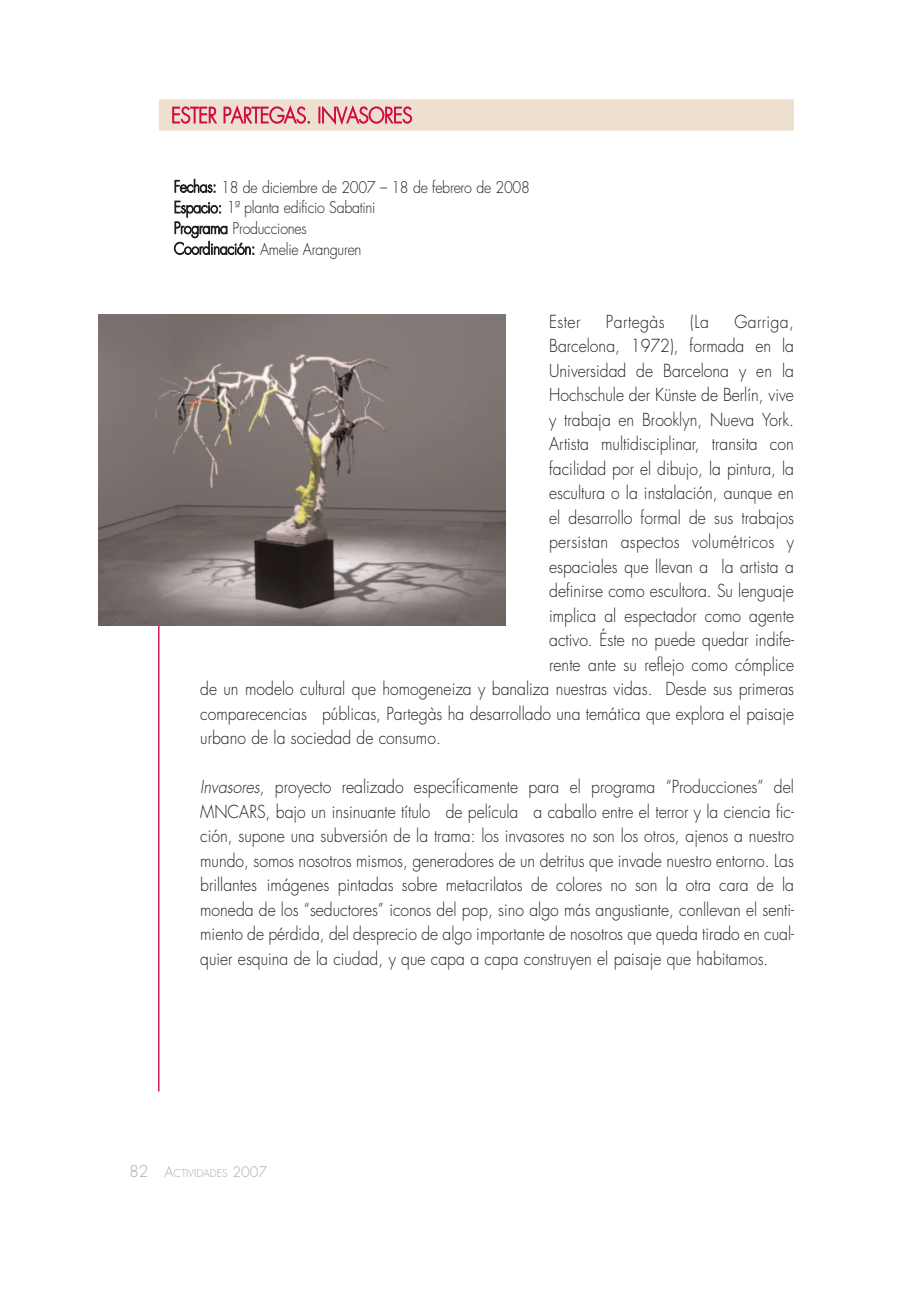
<style>
.page{position:relative;width:918px;height:1290px;background:#fff}
.page>*{position:absolute;margin:0;border:0;box-sizing:border-box;transform-origin:0 0}
.t1{font:300 21px "Futura";letter-spacing:-.02em;color:#d20d44;scale:.9 1}
.t2{font:300 17.5px/24.5px "Futura";color:#231f20;text-align:justify;scale:.9 1}
.t3{font:300 17.5px "Futura";letter-spacing:.02em;color:#231f20;scale:.9 1}
.t4{font:300 17.5px "Futura";letter-spacing:.025em;color:#231f20;scale:.9 1}
.t5{font:300 15.75px/20.7px "Futura";letter-spacing:-.02em;color:#231f20;scale:.9 1}
.t6{font:300 10.5px "Futura";color:#a8a9ad}
.s1{font-style:italic}
.s2{font-size:15.75px}
.s3{font-size:14px}
</style>
<div class="page">
<hr style="left:158px;top:453px;width:1px;height:638px;background:#d20d44">
<div style="left:159px;top:99px;width:635px;height:32px;background:#eee0cf"></div>
<img style="left:98px;top:314px;width:408px;height:312px">
<p class="t1" style="left:171px;top:106px;width:269px">ESTER PARTEGAS. INVASORES</p>
<p class="t5" style="left:174px;top:178px;width:397px">Fechas: 18 de diciembre de 2007 – 18 de febrero de 2008<br>Espacio: 1ª planta edificio Sabatini<br>Programa Producciones<br>Coordinación: Amelie Aranguren</p>
<p class="t2" style="left:549px;top:310px;width:36px">Ester</p>
<p class="t4" style="left:606px;top:313px;width:67px">Partegàs</p>
<p class="t2" style="left:690px;top:310px;width:22px">(La</p>
<p class="t4" style="left:734px;top:313px;width:68px">Garriga,</p>
<p class="t2" style="left:549px;top:335px;width:273px">Barcelona, 1972), formada en la</p>
<p class="t2" style="left:549px;top:359px;width:273px">Universidad de Barcelona y en la</p>
<p class="t2" style="left:549px;top:384px;width:273px">Hochschule der Künste de Berlín, vive</p>
<p class="t2" style="left:549px;top:408px;width:273px">y trabaja en Brooklyn, Nueva York.</p>
<p class="t2" style="left:549px;top:433px;width:273px">Artista multidisciplinar, transita con</p>
<p class="t2" style="left:549px;top:457px;width:273px">facilidad por el dibujo, la pintura, la</p>
<p class="t2" style="left:549px;top:482px;width:273px">escultura o la instalación, aunque en</p>
<p class="t2" style="left:549px;top:506px;width:273px">el desarrollo formal de sus trabajos</p>
<p class="t3" style="left:549px;top:534px;width:274px">persistan aspectos volumétricos y</p>
<p class="t2" style="left:549px;top:555px;width:273px">espaciales que llevan a la artista a</p>
<p class="t2" style="left:549px;top:580px;width:273px">definirse como escultora. Su lenguaje</p>
<p class="t2" style="left:549px;top:604px;width:273px">implica al espectador como agente</p>
<p class="t2" style="left:549px;top:629px;width:273px">activo. Éste no puede quedar indife-</p>
<p class="t2" style="left:549px;top:653px;width:273px">rente ante su reflejo como cómplice</p>
<p class="t2" style="left:200px;top:678px;width:661px">de un modelo cultural que homogeneiza y banaliza nuestras vidas. Desde sus primeras</p>
<p class="t2" style="left:200px;top:702px;width:661px">comparecencias públicas, Partegàs ha desarrollado una temática que explora el paisaje</p>
<p class="t2" style="left:200px;top:727px;width:269px">urbano de la sociedad de consumo.</p>
<p class="t2" style="left:200px;top:776px;width:661px"><span class="s1">Invasores</span>, proyecto realizado específicamente para el programa “Producciones” del MNCARS, bajo un insinuante título de película a caballo entre el terror y la ciencia fic&shy;ción, supone una subversión de la trama: los invasores no son los otros, ajenos a nuestro mundo, somos nosotros mismos, generadores de un detritus que invade nuestro entorno. Las brillantes imágenes pintadas sobre metacrilatos de colores no son la otra cara de la moneda de los “seductores” iconos del pop, sino algo más angustiante, conllevan el senti&shy;miento de pérdida, del desprecio de algo importante de nosotros que queda tirado en cual&shy;quier esquina de la ciudad, y que capa a capa construyen el paisaje que habitamos.</p>
<p class="t6" style="left:129px;top:1168px;width:140px"><span class="s2">82</span> <span class="s3">A</span>CTIVIDADES <span class="s3">2007</span></p>
</div>
